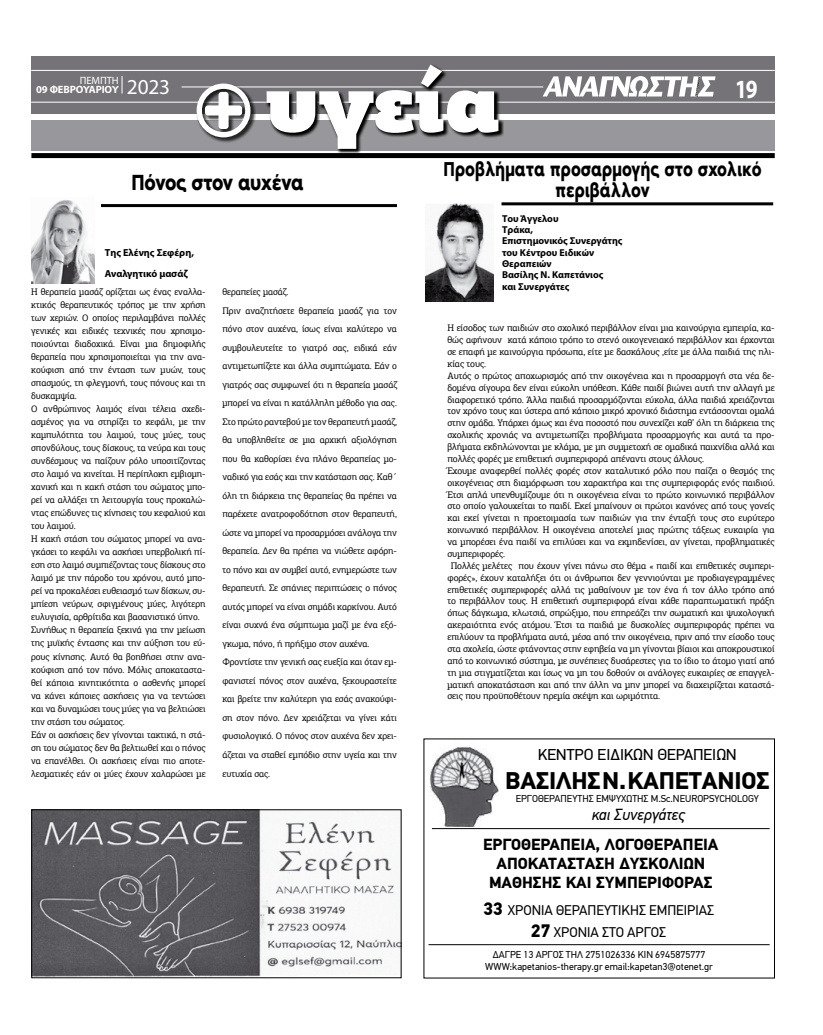
<style>
.page{position:relative;width:823px;height:1035px;background:#fff}
.page>*{position:absolute;margin:0;border:0;box-sizing:border-box;transform-origin:0 0}
.t1{font:900 81.3px "PF Agora Slab Pro";letter-spacing:-.02em;color:#fff}
.t2{font:700 26.3px "Myriad Pro";color:#fff;scale:.81 1}
.t3{font:700 24px "PF Din Text Pro";letter-spacing:-.005em;color:#000}
.t4{font:600 22.6px "Noir Pro";letter-spacing:-.025em;color:#000;scale:.83 1}
.t5{font:600 20.7px/21px "Noir Pro";letter-spacing:-.01em;color:#000;text-align:center;scale:.79 1}
.t6{font:700 16px/19.2px "PF Din Text Pro";color:#000;text-align:center}
.t7{font:16px "PF Din Display Pro";color:#000}
.t8{font:italic 16px "PF Din Text Pro";color:#000}
.t9{font:14px/21.6px "PF Din Text Pro";color:#000;text-align:center}
.t10{font:700 10.6px/9.4px "Myriad Pro";letter-spacing:-.01em;color:#fff}
.t11{font:700 10.2px/20.4px "Myriad Pro";color:#000}
.t12{font:10px/12px "PF Din Text Pro";color:#000;text-align:center}
.t13{font:700 10px/11.4px "Myriad Pro";color:#000}
.t14{font:9.5px/13px "PF Agora Slab Pro";letter-spacing:-.01em;color:#000}
.s1{font-weight:400}
.s2{font-weight:400;font-size:21.3px}
.s3{font-weight:700;font-size:18px}
</style>
<div class="page">
<div style="left:31px;top:120px;width:743px;height:31px;background:#98989c"></div>
<div style="left:31px;top:153px;width:743px;height:5px;background:#000"></div>
<div style="left:31px;top:57px;width:743px;height:57px;background:#757378"></div>
<hr style="left:31px;top:70px;width:743px;height:1px;background:#fff">
<hr style="left:31px;top:102px;width:743px;height:1px;background:#fff">
<svg style="left:542px;top:76px;width:173px;height:20px"></svg>
<hr style="left:181px;top:86px;width:362px;height:1px;background:#fff">
<svg style="left:121px;top:76px;width:1px;height:17px"></svg>
<svg style="left:265px;top:65px;width:239px;height:89px"></svg>
<div style="left:195px;top:83px;width:61px;height:60px;background:#000;opacity:.75"></div>
<svg style="left:196px;top:84px;width:54px;height:53px"></svg>
<img style="left:430px;top:747px;width:69px;height:80px">
<hr style="left:431px;top:828px;width:338px;height:1px;background:#000">
<hr style="left:428px;top:944px;width:341px;height:1px;background:#000">
<img style="left:425px;top:203px;width:68px;height:98px">
<hr style="left:101px;top:204px;width:296px;height:3px;background:#000">
<hr style="left:501px;top:202px;width:271px;height:3px;background:#000">
<img style="left:33px;top:811px;width:366px;height:165px">
<div style="left:31px;top:809px;width:370px;height:169px;border:1px solid #000"></div>
<img style="left:31px;top:200px;width:63px;height:83px">
<h1 class="t1" style="left:264px;top:48px;width:238px">υγεία</h1>
<p class="t10" style="left:36px;top:75px;width:135px;text-indent:44px"><span class="s1">ΠΕΜΠΤΗ<br></span>09 ΦΕΒΡΟΥΑΡΙΟΥ <span class="s2">2023</span></p>
<h2 class="t2" style="left:734px;top:72px;width:29px">19</h2>
<h3 class="t4" style="left:132px;top:165px;width:209px">Πόνος στον αυχένα</h3>
<p class="t11" style="left:105px;top:242px;width:91px">Της Ελένης Σεφέρη,<br>Αναλγητικό μασάζ</p>
<p class="t14" style="left:31px;top:285px;width:176px">Η θεραπεία μασάζ ορίζεται ως ένας εναλλα&shy;κτικός θεραπευτικός τρόπος με την χρήση των χεριών. Ο οποίος περιλαμβάνει πολλές γενικές και ειδικές τεχνικές που χρησιμο&shy;ποιούνται διαδοχικά. Είναι μια δημοφιλής θεραπεία που χρησιμοποιείται για την ανα&shy;κούφιση από την ένταση των μυών, τους σπασμούς, τη φλεγμονή, τους πόνους και τη δυσκαμψία.<br>Ο ανθρώπινος λαιμός είναι τέλεια σχεδι&shy;ασμένος για να στηρίζει το κεφάλι, με την καμπυλότητα του λαιμού, τους μύες, τους σπονδύλους, τους δίσκους, τα νεύρα και τους συνδέσμους να παίζουν ρόλο υποσιτίζοντας στο λαιμό να κινείται. Η περίπλοκη εμβιομη&shy;χανική και η κακή στάση του σώματος μπο&shy;ρεί να αλλάξει τη λειτουργία τους προκαλώ&shy;ντας επώδυνες τις κίνησεις του κεφαλιού και του λαιμού.<br>Η κακή στάση του σώματος μπορεί να ανα&shy;γκάσει το κεφάλι να ασκήσει υπερβολική πί&shy;εση στο λαιμό συμπιέζοντας τους δίσκους στο λαιμό με την πάροδο του χρόνου, αυτό μπο&shy;ρεί να προκαλέσει ευθειασμό των δίσκων, συ&shy;μπίεση νεύρων, σφιγμένους μύες, λιγότερη ευλυγισία, αρθρίτιδα και βασανιστικό ύπνο.<br>Συνήθως η θεραπεία ξεκινά για την μείωση της μυϊκής έντασης και την αύξηση του εύ&shy;ρους κίνησης. Αυτό θα βοηθήσει στην ανα&shy;κούφιση από τον πόνο. Μόλις αποκαταστα&shy;θεί κάποια κινητικότητα ο ασθενής μπορεί να κάνει κάποιες ασκήσεις για να τεντώσει και να δυναμώσει τους μύες για να βελτιώσει την στάση του σώματος.<br>Εάν οι ασκήσεις δεν γίνονται τακτικά, η στά&shy;ση του σώματος δεν θα βελτιωθεί και ο πόνος να επανέλθει. Οι ασκήσεις είναι πιο αποτε&shy;λεσματικές εάν οι μύες έχουν χαλαρώσει με</p>
<p class="t14" style="left:222px;top:283px;width:176px;line-height:18.5px">θεραπείες μασάζ.<br>Πριν αναζητήσετε θεραπεία μασάζ για τον πόνο στον αυχένα, ίσως είναι καλύτερο να συμβουλευτείτε το γιατρό σας, ειδικά εάν αντιμετωπίζετε και άλλα συμπτώματα. Εάν ο γιατρός σας συμφωνεί ότι η θεραπεία μασάζ μπορεί να είναι η κατάλληλη μέθοδο για σας.<br>Στο πρώτο ραντεβού με τον θεραπευτή μασάζ, θα υποβληθείτε σε μια αρχική αξιολόγηση που θα καθορίσει ένα πλάνο θεραπείας μο&shy;ναδικό για εσάς και την κατάσταση σας. Καθ΄ όλη τη διάρκεια της θεραπείας θα πρέπει να παρέχετε ανατροφοδότηση στον θεραπευτή, ώστε να μπορεί να προσαρμόσει ανάλογα την θεραπεία. Δεν θα πρέπει να νιώθετε αφόρη&shy;το πόνο και αν συμβεί αυτό, ενημερώστε των θεραπευτή. Σε σπάνιες περιπτώσεις ο πόνος αυτός μπορεί να είναι σημάδι καρκίνου. Αυτό είναι συχνά ένα σύμπτωμα μαζί με ένα εξό&shy;γκωμα, πόνο, ή πρήξιμο στον αυχένα.<br>Φροντίστε την γενική σας ευεξία και όταν εμ&shy;φανιστεί πόνος στον αυχένα, ξεκουραστείτε και βρείτε την καλύτερη για εσάς ανακούφι&shy;ση στον πόνο. Δεν χρειάζεται να γίνει κάτι φυσιολογικό. Ο πόνος στον αυχένα δεν χρει&shy;άζεται να σταθεί εμπόδιο στην υγεία και την ευτυχία σας.</p>
<h3 class="t5" style="left:443px;top:157px;width:404px">Προβλήματα προσαρμογής στο σχολικό περιβάλλον</h3>
<p class="t13" style="left:501px;top:212px;width:122px">Του Άγγελου<br>Τράκα,<br>Επιστημονικός Συνεργάτης του Κέντρου Ειδικών<br>Θεραπειών<br>Βασίλης Ν. Καπετάνιος<br>και Συνεργάτες</p>
<p class="t14" style="left:447px;top:321px;width:328px">Η είσοδος των παιδιών στο σχολικό περιβάλλον είναι μια καινούργια εμπειρία, κα-</p>
<p class="t14" style="left:447px;top:333px;width:328px">θώς αφήνουν κατά κάποιο τρόπο το στενό οικογενειακό περιβάλλον και έρχονται</p>
<p class="t14" style="left:447px;top:345px;width:328px">σε επαφή με καινούργια πρόσωπα, είτε με δασκάλους ,είτε με άλλα παιδιά της ηλι-</p>
<p class="t14" style="left:447px;top:357px;width:40px">κίας τους.</p>
<p class="t14" style="left:447px;top:369px;width:328px">Αυτός ο πρώτος αποχωρισμός από την οικογένεια και η προσαρμογή στα νέα δε-</p>
<p class="t14" style="left:447px;top:381px;width:328px">δομένα σίγουρα δεν είναι εύκολη υπόθεση. Κάθε παιδί βιώνει αυτή την αλλαγή με</p>
<p class="t14" style="left:447px;top:393px;width:328px">διαφορετικό τρόπο. Άλλα παιδιά προσαρμόζονται εύκολα, άλλα παιδιά χρειάζονται</p>
<p class="t14" style="left:447px;top:404px;width:328px">τον χρόνο τους και ύστερα από κάποιο μικρό χρονικό διάστημα εντάσσονται ομαλά</p>
<p class="t14" style="left:447px;top:416px;width:328px">στην ομάδα. Υπάρχει όμως και ένα ποσοστό που συνεχίζει καθ’ όλη τη διάρκεια της</p>
<p class="t14" style="left:447px;top:428px;width:328px">σχολικής χρονιάς να αντιμετωπίζει προβλήματα προσαρμογής και αυτά τα προ-</p>
<p class="t14" style="left:447px;top:440px;width:328px">βλήματα εκδηλώνονται με κλάμα, με μη συμμετοχή σε ομαδικά παιχνίδια αλλά και</p>
<p class="t14" style="left:447px;top:452px;width:258px">πολλές φορές με επιθετική συμπεριφορά απέναντι στους άλλους.</p>
<p class="t14" style="left:447px;top:464px;width:328px">Έχουμε αναφερθεί πολλές φορές στον καταλυτικό ρόλο που παίζει ο θεσμός της</p>
<p class="t14" style="left:447px;top:476px;width:328px">οικογένειας στη διαμόρφωση του χαρακτήρα και της συμπεριφοράς ενός παιδιού.</p>
<p class="t14" style="left:447px;top:488px;width:328px">Έτσι απλά υπενθυμίζουμε ότι η οικογένεια είναι το πρώτο κοινωνικό περιβάλλον</p>
<p class="t14" style="left:447px;top:499px;width:328px">στο οποίο γαλουχείται το παιδί. Εκεί μπαίνουν οι πρώτοι κανόνες από τους γονείς</p>
<p class="t14" style="left:447px;top:511px;width:328px">και εκεί γίνεται η προετοιμασία των παιδιών για την ένταξή τους στο ευρύτερο</p>
<p class="t14" style="left:447px;top:523px;width:328px">κοινωνικό περιβάλλον. Η οικογένεια αποτελεί μιας πρώτης τάξεως ευκαιρία για</p>
<p class="t14" style="left:447px;top:535px;width:328px">να μπορέσει ένα παιδί να επιλύσει και να εκμηδενίσει, αν γίνεται, προβληματικές</p>
<p class="t14" style="left:447px;top:547px;width:59px">συμπεριφορές.</p>
<p class="t14" style="left:450px;top:559px;width:325px">Πολλές μελέτες που έχουν γίνει πάνω στο θέμα « παιδί και επιθετικές συμπερι-</p>
<p class="t14" style="left:447px;top:571px;width:328px">φορές», έχουν καταλήξει ότι οι άνθρωποι δεν γεννιούνται με προδιαγεγραμμένες</p>
<p class="t14" style="left:447px;top:583px;width:328px">επιθετικές συμπεριφορές αλλά τις μαθαίνουν με τον ένα ή τον άλλο τρόπο από</p>
<p class="t14" style="left:447px;top:594px;width:328px">το περιβάλλον τους. Η επιθετική συμπεριφορά είναι κάθε παραπτωματική πράξη</p>
<p class="t14" style="left:447px;top:606px;width:328px">όπως δάγκωμα, κλωτσιά, σπρώξιμο, που επηρεάζει την σωματική και ψυχολογική</p>
<p class="t14" style="left:447px;top:618px;width:328px">ακεραιότητα ενός ατόμου. Έτσι τα παιδιά με δυσκολίες συμπεριφοράς πρέπει να</p>
<p class="t14" style="left:447px;top:630px;width:328px">επιλύουν τα προβλήματα αυτά, μέσα από την οικογένεια, πριν από την είσοδο τους</p>
<p class="t14" style="left:447px;top:642px;width:328px">στα σχολεία, ώστε φτάνοντας στην εφηβεία να μη γίνονται βίαιοι και αποκρουστικοί</p>
<p class="t14" style="left:447px;top:654px;width:328px">από το κοινωνικό σύστημα, με συνέπειες δυσάρεστες για το ίδιο το άτομο γιατί από</p>
<p class="t14" style="left:447px;top:666px;width:328px">τη μια στιγματίζεται και ίσως να μη του δοθούν οι ανάλογες ευκαιρίες σε επαγγελ-</p>
<p class="t14" style="left:447px;top:678px;width:328px">ματική αποκατάσταση και από την άλλη να μην μπορεί να διαχειρίζεται καταστά-</p>
<p class="t14" style="left:447px;top:689px;width:214px">σεις που προϋποθέτουν ηρεμία σκέψη και ωριμότητα.</p>
<h3 class="t7" style="left:538px;top:745px;width:200px">ΚΕΝΤΡΟ ΕΙΔΙΚΩΝ ΘΕΡΑΠΕΙΩΝ</h3>
<h3 class="t3" style="left:505px;top:766px;width:266px">ΒΑΣΙΛΗΣ Ν. ΚΑΠΕΤΑΝΙΟΣ</h3>
<p class="t12" style="left:515px;top:792px;width:245px">ΕΡΓΟΘΕΡΑΠΕΥΤΗΣ ΕΜΨΥΧΩΤΗΣ M.Sc.NEUROPSYCHOLOGY</p>
<h3 class="t8" style="left:591px;top:805px;width:94px">και Συνεργάτες</h3>
<h3 class="t6" style="left:483px;top:835px;width:236px">ΕΡΓΟΘΕΡΑΠΕΙΑ, ΛΟΓΟΘΕΡΑΠΕΙΑ<br>ΑΠΟΚΑΤΑΣΤΑΣΗ ΔΥΣΚΟΛΙΩΝ<br>ΜΑΘΗΣΗΣ ΚΑΙ ΣΥΜΠΕΡΙΦΟΡΑΣ</h3>
<h3 class="t9" style="left:483px;top:899px;width:232px"><span class="s3">33</span> ΧΡΟΝΙΑ ΘΕΡΑΠΕΥΤΙΚΗΣ ΕΜΠΕΙΡΙΑΣ<br><span class="s3">27</span> ΧΡΟΝΙΑ ΣΤΟ ΑΡΓΟΣ</h3>
<p class="t12" style="left:485px;top:948px;width:229px">ΔΑΓΡΕ 13 ΑΡΓΟΣ ΤΗΛ 2751026336 ΚΙΝ 6945875777<br>WWW:kapetanios-therapy.gr email:kapetan3@otenet.gr</p>
</div>
